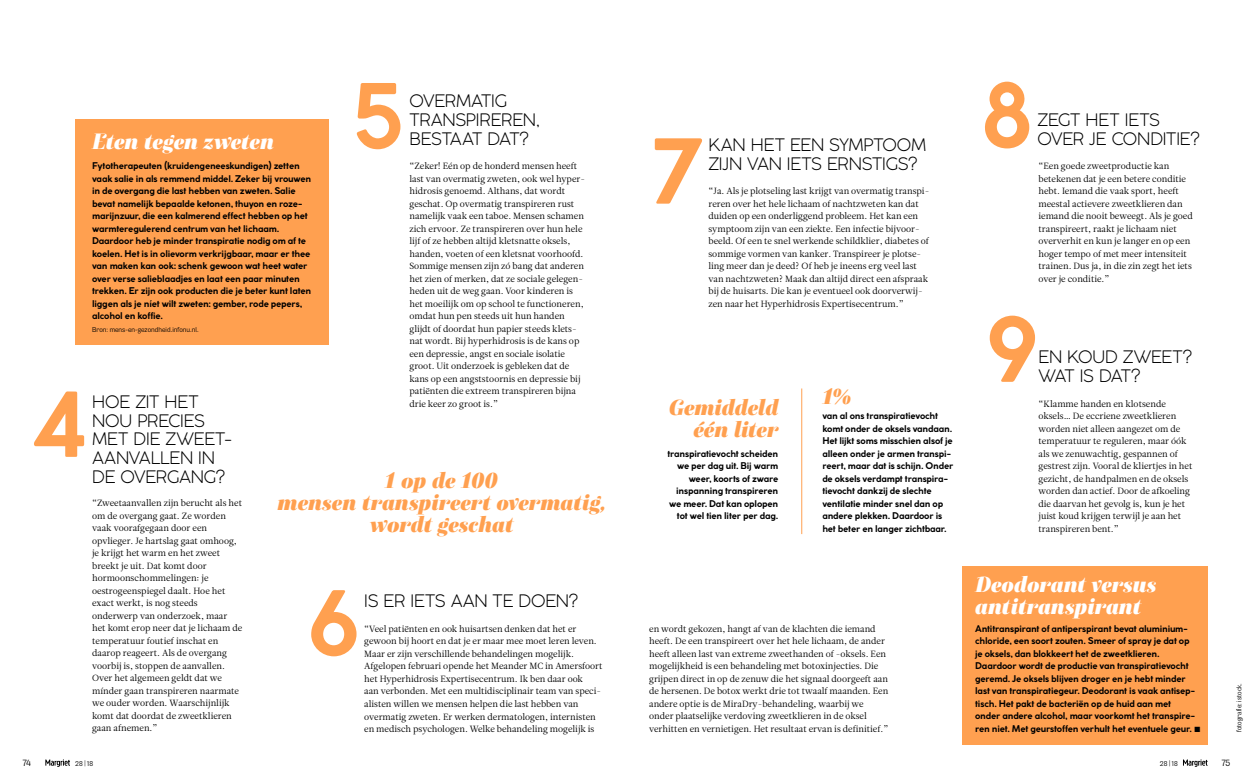
<style>
.page{position:relative;width:1253px;height:777px;background:#fff}
.page>*{position:absolute;margin:0;border:0;box-sizing:border-box;transform-origin:0 0}
.t1{font:700 88px "Coco Gothic";color:#ffa050}
.t2{font:italic 900 22px/22px "Exquise FY";letter-spacing:.005em;color:#ffa050;text-align:center}
.t3{font:italic 900 22px/22px "Exquise FY";letter-spacing:.005em;color:#fff}
.t4{font:300 17px/18.7px "Coco Gothic";letter-spacing:-.02em;color:#000}
.t5{font:700 9.2px/12.5px "Coco Gothic";letter-spacing:-.02em;color:#000}
.t6{font:9px/12.5px "Leitura News Roman 1";color:#000}
.t7{font:9px "Air";color:#000}
.t8{font:7px "Air";letter-spacing:.005em;color:#000}
.t9{font:7px "European Pi Std 3";color:#000}
.s1{font-size:6.5px}
</style>
<div class="page">
<div style="left:962px;top:566px;width:246px;height:178px;background:#ffa050"></div>
<hr style="left:801px;top:388px;width:1px;height:146px;background:#ffa050">
<div style="left:75px;top:119px;width:254px;height:225px;background:#ffa050"></div>
<svg style="left:45px;top:759px;width:25px;height:8px"></svg>
<svg style="left:1183px;top:759px;width:25px;height:8px"></svg>
<h1 class="t1" style="left:352px;top:50px;width:52px">5</h1>
<h3 class="t4" style="left:409px;top:91px;width:133px">OVERMATIG<br>TRANSPIREREN,<br>BESTAAT DAT?</h3>
<p class="t6" style="left:409px;top:160px;width:177px">“Zeker! Eén op de honderd mensen heeft last van overmatig zweten, ook wel hyper&shy;hidrosis genoemd. Althans, dat wordt geschat. Op overmatig transpireren rust namelijk vaak een taboe. Mensen schamen zich ervoor. Ze transpireren over hun hele lijf of ze hebben altijd kletsnatte oksels, handen, voeten of een kletsnat voorhoofd.<br>Sommige mensen zijn zó bang dat anderen het zien of merken, dat ze sociale gelegen&shy;heden uit de weg gaan. Voor kinderen is het moeilijk om op school te functioneren, omdat hun pen steeds uit hun handen glijdt of doordat hun papier steeds klets&shy;nat wordt. Bij hyperhidrosis is de kans op een depressie, angst en sociale isolatie groot. Uit onderzoek is gebleken dat de kans op een angststoornis en depressie bij patiënten die extreem transpireren bijna drie keer zo groot is.”</p>
<h2 class="t3" style="left:92px;top:131px;width:183px">Eten tegen zweten</h2>
<p class="t5" style="left:92px;top:160px;width:221px">Fytotherapeuten (kruidengeneeskundigen) zetten vaak salie in als remmend middel. Zeker bij vrouwen in de overgang die last hebben van zweten. Salie bevat namelijk bepaalde ketonen, thuyon en roze&shy;marijnzuur, die een kalmerend effect hebben op het warmteregulerend centrum van het lichaam.<br>Daardoor heb je minder transpiratie nodig om af te koelen. Het is in olievorm verkrijgbaar, maar er thee van maken kan ook: schenk gewoon wat heet water over verse salieblaadjes en laat een paar minuten trekken. Er zijn ook producten die je beter kunt laten liggen als je níet wilt zweten: gember, rode pepers, alcohol en koffie.</p>
<p class="t8" style="left:92px;top:325px;width:108px">Bron: mens-en-gezondheid.infonu.nl.</p>
<h1 class="t1" style="left:29px;top:358px;width:56px">4</h1>
<h3 class="t4" style="left:92px;top:392px;width:142px">HOE ZIT HET<br>NOU PRECIES<br>MET DIE ZWEET-<br>AANVALLEN IN<br>DE OVERGANG?</h3>
<p class="t6" style="left:92px;top:497px;width:152px">“Zweetaanvallen zijn berucht als het om de overgang gaat. Ze worden vaak voorafgegaan door een opvlieger. Je hartslag gaat omhoog, je krijgt het warm en het zweet breekt je uit. Dat komt door hormoonschommelingen: je oestrogeenspiegel daalt. Hoe het exact werkt, is nog steeds onderwerp van onderzoek, maar het komt erop neer dat je lichaam de temperatuur foutief inschat en daarop reageert. Als de overgang voorbij is, stoppen de aanvallen.<br>Over het algemeen geldt dat we mínder gaan transpireren naarmate we ouder worden. Waarschijnlijk komt dat doordat de zweetklieren gaan afnemen.”</p>
<h2 class="t2" style="left:278px;top:469px;width:330px">1 op de 100<br>mensen transpireert overmatig, wordt geschat</h2>
<h1 class="t1" style="left:307px;top:557px;width:54px">6</h1>
<h3 class="t4" style="left:364px;top:591px;width:216px">IS ER IETS AAN TE DOEN?</h3>
<p class="t6" style="left:364px;top:622px;width:240px">“Veel patiënten en ook huisartsen denken dat het er gewoon bij hoort en dat je er maar mee moet leren leven.<br>Maar er zijn verschillende behandelingen mogelijk.<br>Afgelopen februari opende het Meander MC in Amersfoort het Hyperhidrosis Expertisecentrum. Ik ben daar ook<br>aan verbonden. Met een multidisciplinair team van speci&shy;alisten willen we mensen helpen die last hebben van overmatig zweten. Er werken dermatologen, internisten en medisch psychologen. Welke behandeling mogelijk is</p>
<h1 class="t1" style="left:651px;top:105px;width:52px">7</h1>
<h3 class="t4" style="left:708px;top:135px;width:219px">KAN HET EEN SYMPTOOM<br>ZIJN VAN IETS ERNSTIGS?</h3>
<p class="t6" style="left:708px;top:185px;width:222px">“Ja. Als je plotseling last krijgt van overmatig transpi&shy;reren over het hele lichaam of nachtzweten kan dat duiden op een onderliggend probleem. Het kan een symptoom zijn van een ziekte. Een infectie bijvoor&shy;beeld. Of een te snel werkende schildklier, diabetes of sommige vormen van kanker. Transpireer je plotse&shy;ling meer dan je deed? Of heb je ineens erg veel last van nachtzweten? Maak dan altijd direct een afspraak bij de huisarts. Die kan je eventueel ook doorverwij&shy;zen naar het Hyperhidrosis Expertisecentrum.”</p>
<h2 class="t2" style="left:669px;top:396px;width:111px;text-align:right">Gemiddeld één liter</h2>
<p class="t5" style="left:667px;top:447px;width:112px;text-align:right">transpiratievocht scheiden we per dag uit. Bij warm weer, koorts of zware inspanning transpireren we meer. Dat kan oplopen tot wel tien liter per dag.</p>
<h2 class="t2" style="left:822px;top:385px;width:31px">1%</h2>
<p class="t5" style="left:822px;top:410px;width:133px">van al ons transpiratievocht komt onder de oksels vandaan.<br>Het lijkt soms misschien alsof je alleen onder je armen transpi&shy;reert, maar dat is schijn. Onder de oksels verdampt transpira&shy;tievocht dankzij de slechte ventilatie minder snel dan op andere plekken. Daardoor is het beter en langer zichtbaar.</p>
<p class="t6" style="left:649px;top:622px;width:241px">en wordt gekozen, hangt af van de klachten die iemand heeft. De een transpireert over het hele lichaam, de ander heeft alleen last van extreme zweethanden of -oksels. Een mogelijkheid is een behandeling met botoxinjecties. Die grijpen direct in op de zenuw die het signaal doorgeeft aan de hersenen. De botox werkt drie tot twaalf maanden. Een andere optie is de MiraDry-behandeling, waarbij we onder plaatselijke verdoving zweetklieren in de oksel verhitten en vernietigen. Het resultaat ervan is definitief.”</p>
<h1 class="t1" style="left:980px;top:49px;width:50px">8</h1>
<h3 class="t4" style="left:1037px;top:110px;width:164px">ZEGT HET IETS<br>OVER JE CONDITIE?</h3>
<p class="t6" style="left:1038px;top:160px;width:156px">“Een goede zweetproductie kan betekenen dat je een betere conditie hebt. Iemand die vaak sport, heeft meestal actievere zweetklieren dan iemand die nooit beweegt. Als je goed transpireert, raakt je lichaam niet oververhit en kun je langer en op een hoger tempo of met meer intensiteit trainen. Dus ja, in die zin zegt het iets over je conditie.”</p>
<h1 class="t1" style="left:986px;top:283px;width:54px">9</h1>
<h3 class="t4" style="left:1038px;top:347px;width:155px">EN KOUD ZWEET?<br>WAT IS DAT?</h3>
<p class="t6" style="left:1038px;top:397px;width:155px">“Klamme handen en klotsende oksels… De eccriene zweetklieren worden niet alleen aangezet om de temperatuur te reguleren, maar óók als we zenuwachtig, gespannen of gestrest zijn. Vooral de kliertjes in het gezicht, de handpalmen en de oksels worden dan actief. Door de afkoeling die daarvan het gevolg is, kun je het juist koud krijgen terwijl je aan het transpireren bent.”</p>
<h2 class="t3" style="left:975px;top:573px;width:182px">Deodorant versus antitranspirant</h2>
<p class="t5" style="left:975px;top:622px;width:222px">Antitranspirant of antiperspirant bevat aluminium&shy;chloride, een soort zouten. Smeer of spray je dat op je oksels, dan blokkeert het de zweetklieren.<br>Daardoor wordt de productie van transpiratievocht geremd. Je oksels blijven droger en je hebt minder last van transpiratiegeur. Deodorant is vaak antisep&shy;tisch. Het pakt de bacteriën op de huid aan met onder andere alcohol, maar voorkomt het transpire&shy;ren niet. Met geurstoffen verhult het eventuele geur.</p>
<p class="t9" style="left:1194px;top:725px;width:7px">■</p>
<p class="t8" style="left:1235px;top:732px;width:50px;rotate:-90deg">fotografie: istock.</p>
<p class="t7" style="left:23px;top:757px;width:10px">74</p>
<p class="t8" style="left:75px;top:759px;width:20px">28 <span class="s1">|</span>18</p>
<p class="t8" style="left:1160px;top:759px;width:20px">28 <span class="s1">|</span>18</p>
<p class="t7" style="left:1222px;top:757px;width:10px">75</p>
</div>
